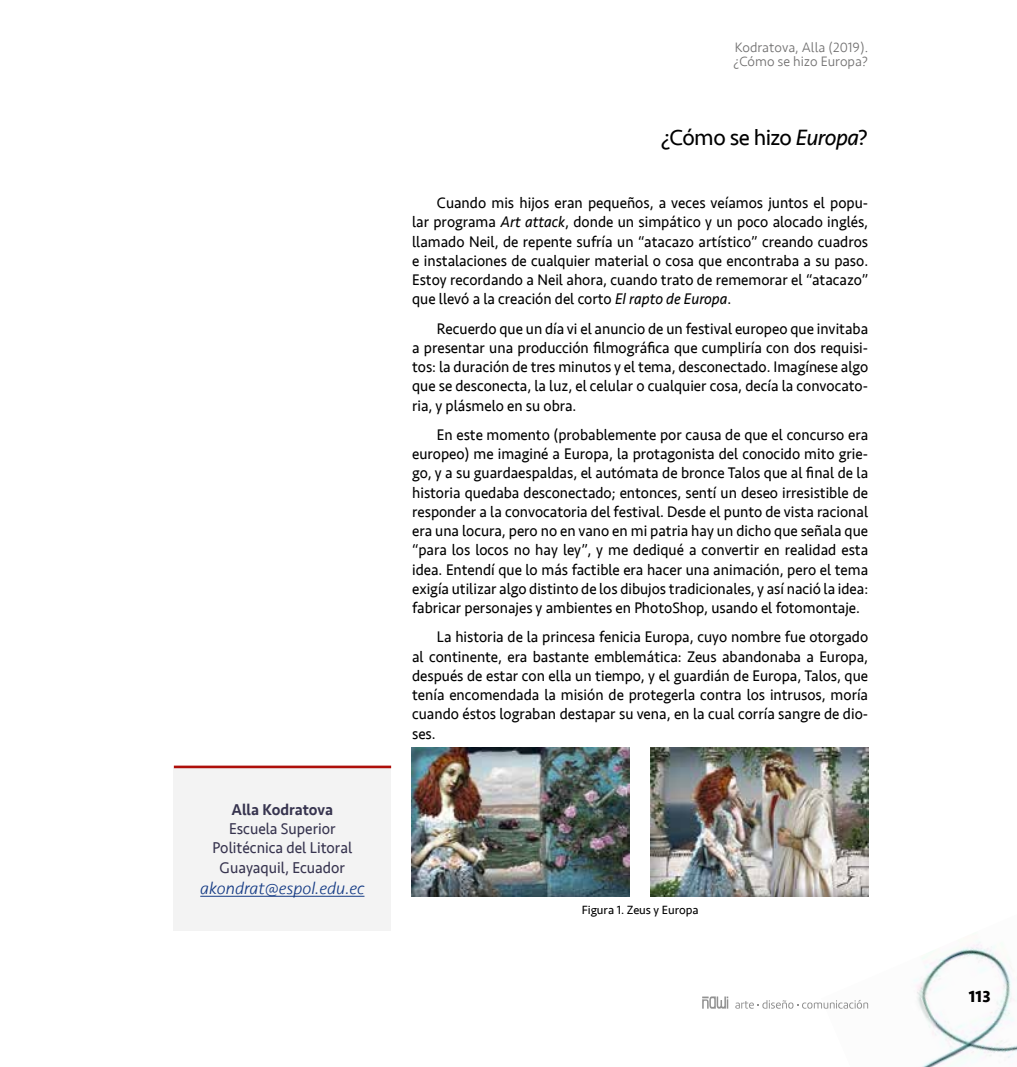
<style>
.page{position:relative;width:1017px;height:1067px;background:#fff}
.page>*{position:absolute;margin:0;border:0;box-sizing:border-box;transform-origin:0 0}
.t1{font:22.75px "Seravek";letter-spacing:-.03em;color:#000}
.t2{font:italic 300 17.5px "Seravek";color:#143a84}
.t3{font:700 16.62px "Seravek";color:#000}
.t4{font:16.1px/19.2px "Seravek";color:#37344f;text-align:center;scale:.95 1}
.t5{font:500 16.1px "Seravek";color:#37344f;scale:.95 1}
.t6{font:15.75px/19.2px "Seravek";color:#000;text-align:justify;scale:.95 1}
.t7{font:300 14px/14px "Seravek";color:#706f6f}
.t8{font:12.25px "Seravek";color:#000}
.s1{font-style:italic}
</style>
<div class="page">
<img style="left:821px;top:941px;width:196px;height:126px">
<svg style="left:702px;top:996px;width:26px;height:12px"></svg>
<svg style="left:735px;top:999px;width:133px;height:9px"></svg>
<div style="left:174px;top:768px;width:217px;height:162px;background:#f3f3f3"></div>
<hr style="left:200px;top:895px;width:164px;height:1px;background:#143a84">
<hr style="left:174px;top:765px;width:217px;height:3px;background:#ae0f0a">
<img style="left:411px;top:747px;width:219px;height:149px">
<img style="left:651px;top:747px;width:218px;height:149px">
<p class="t5" style="left:232px;top:799px;width:109px">Alla Kodratova</p>
<p class="t4" style="left:213px;top:819px;width:149px">Escuela Superior<br>Politécnica del Litoral<br>Guayaquil, Ecuador</p>
<p class="t2" style="left:200px;top:877px;width:166px">akondrat@espol.edu.ec</p>
<p class="t7" style="left:733px;top:41px;width:137px">Kodratova, Alla (2019). ¿Cómo se hizo Europa?</p>
<h1 class="t1" style="left:660px;top:120px;width:209px">¿Cómo se hizo <span class="s1">Europa</span>?</h1>
<p class="t6" style="left:412px;top:193px;width:482px;text-indent:25px">Cuando mis hijos eran pequeños, a veces veíamos juntos el popu&shy;lar programa <span class="s1">Art attack</span>, donde un simpático y un poco alocado inglés, llamado Neil, de repente sufría un “atacazo artístico” creando cuadros e instalaciones de cualquier material o cosa que encontraba a su paso.<br>Estoy recordando a Neil ahora, cuando trato de rememorar el “atacazo” que llevó a la creación del corto <span class="s1">El rapto de Europa</span>.</p>
<p class="t6" style="left:412px;top:319px;width:482px;text-indent:25px">Recuerdo que un día vi el anuncio de un festival europeo que invitaba a presentar una producción filmográfica que cumpliría con dos requisi&shy;tos: la duración de tres minutos y el tema, desconectado. Imagínese algo que se desconecta, la luz, el celular o cualquier cosa, decía la convocato&shy;ria, y plásmelo en su obra.</p>
<p class="t6" style="left:412px;top:425px;width:482px;text-indent:25px">En este momento (probablemente por causa de que el concurso era europeo) me imaginé a Europa, la protagonista del conocido mito grie&shy;go, y a su guardaespaldas, el autómata de bronce Talos que al final de la historia quedaba desconectado; entonces, sentí un deseo irresistible de responder a la convocatoria del festival. Desde el punto de vista racional era una locura, pero no en vano en mi patria hay un dicho que señala que “para los locos no hay ley”, y me dediqué a convertir en realidad esta idea. Entendí que lo más factible era hacer una animación, pero el tema exigía utilizar algo distinto de los dibujos tradicionales, y así nació la idea: fabricar personajes y ambientes en PhotoShop, usando el fotomontaje.</p>
<p class="t6" style="left:412px;top:627px;width:481px;text-indent:25px">La historia de la princesa fenicia Europa, cuyo nombre fue otorgado al continente, era bastante emblemática: Zeus abandonaba a Europa, después de estar con ella un tiempo, y el guardián de Europa, Talos, que tenía encomendada la misión de protegerla contra los intrusos, moría cuando éstos lograban destapar su vena, en la cual corría sangre de dio&shy;ses.</p>
<p class="t8" style="left:582px;top:900px;width:118px">Figura 1. Zeus y Europa</p>
<p class="t3" style="left:969px;top:983px;width:23px">113</p>
</div>
